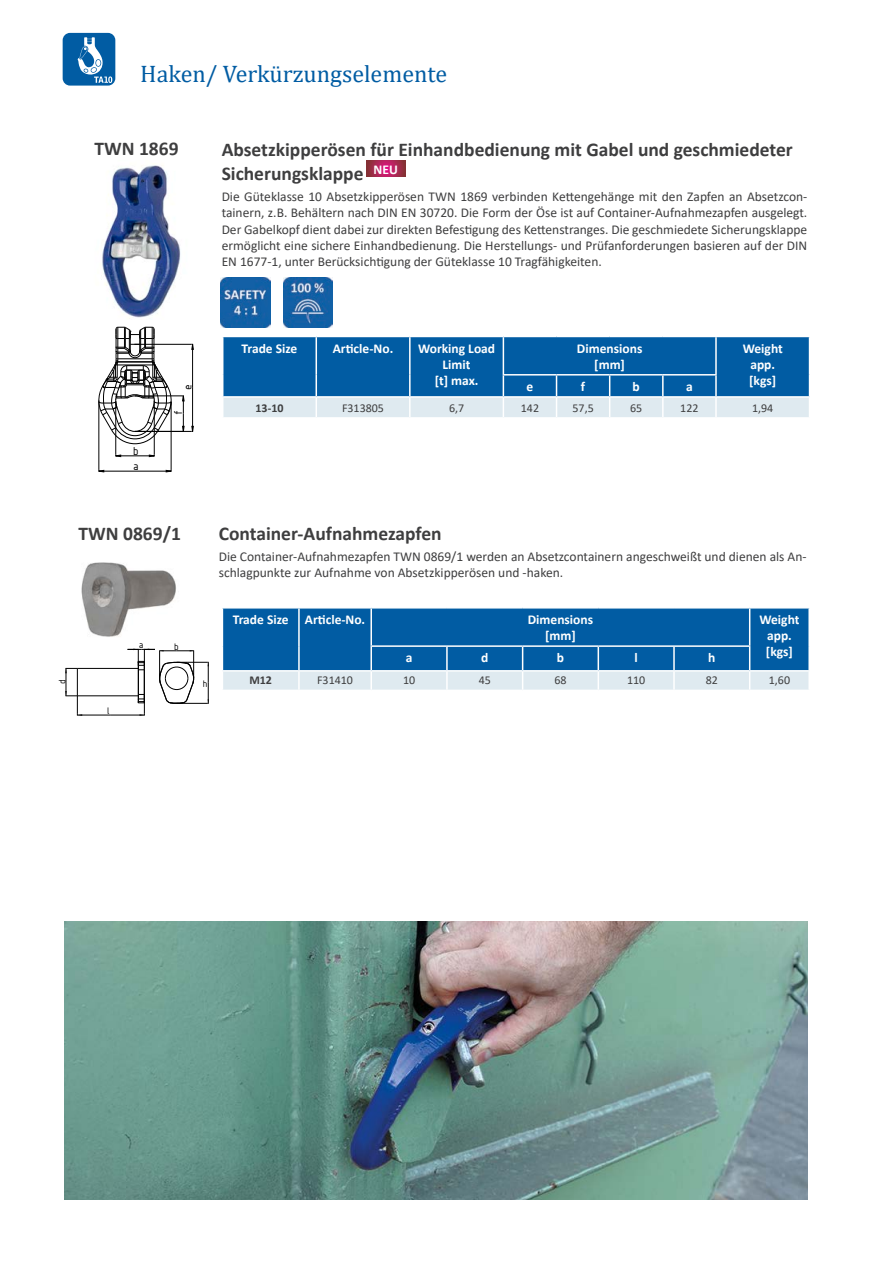
<style>
.page{position:relative;width:893px;height:1263px;background:#fff}
.page>*{position:absolute;margin:0;border:0;box-sizing:border-box;transform-origin:0 0}
.Zwischenüberschrift{font:24px "Cambria";color:#015ca3}
.Artikelüberschrift{font:700 19.5px/23.4px "Calibri";color:#3e3e3f}
.TWN_Überschrift{font:700 19.5px "Calibri";color:#3e3e3f}
.Artikelbeschreibung{font:13.5px/16.2px "Calibri";color:#3e3e3f;text-align:justify}
.Tabellen_Kopfzeile{font:700 13.5px/16.2px "Calibri";color:#fff;text-align:center}
.NEU_Icon{font:700 13.5px "Calibri";color:#fff}
.t1{font:12.6px/15.3px "ISOCPEUR";color:#000}
.t2{font:12.15px "ISOCPEUR";color:#000}
.Tabelleninhalt{font:12px "Calibri";color:#3e3e3f}
.Tabelleninhalt-2{font:700 12px "Calibri";color:#3e3e3f}
.t3{font:10.35px "ISOCPEUR";color:#000}
</style>
<div class="page">
<img style="left:64px;top:921px;width:743px;height:278px">
<div style="left:63px;top:33px;width:52px;height:53px;background:#015ca3;border-radius:7px"></div>
<svg style="left:77px;top:37px;width:35px;height:46px"></svg>
<svg style="left:222px;top:336px;width:588px;height:81px;background:#4386ba"></svg>
<svg style="left:222px;top:608px;width:588px;height:82px;background:#4386ba"></svg>
<svg style="left:366px;top:160px;width:39px;height:17px"></svg>
<img style="left:102px;top:165px;width:79px;height:154px">
<img style="left:81px;top:562px;width:95px;height:75px">
<img style="left:221px;top:278px;width:49px;height:49px">
<img style="left:283px;top:278px;width:50px;height:49px">
<hr style="left:134px;top:344px;width:57px;height:1px;background:#000">
<svg style="left:191px;top:344px;width:3px;height:6px"></svg>
<hr style="left:135px;top:431px;width:56px;height:1px;background:#000">
<svg style="left:191px;top:426px;width:3px;height:6px"></svg>
<hr style="left:192px;top:344px;width:1px;height:44px;background:#000">
<hr style="left:192px;top:388px;width:1px;height:43px;background:#000">
<hr style="left:135px;top:396px;width:47px;height:1px;background:#000">
<svg style="left:182px;top:395px;width:3px;height:37px"></svg>
<hr style="left:154px;top:400px;width:1px;height:55px;background:#000">
<hr style="left:116px;top:401px;width:1px;height:54px;background:#000">
<svg style="left:115px;top:454px;width:40px;height:3px"></svg>
<hr style="left:99px;top:400px;width:1px;height:70px;background:#000">
<svg style="left:98px;top:470px;width:7px;height:3px"></svg>
<hr style="left:171px;top:402px;width:1px;height:68px;background:#000">
<svg style="left:165px;top:470px;width:7px;height:3px"></svg>
<hr style="left:99px;top:471px;width:36px;height:1px;background:#000">
<hr style="left:135px;top:471px;width:36px;height:1px;background:#000">
<svg style="left:99px;top:327px;width:73px;height:117px"></svg>
<hr style="left:77px;top:695px;width:61px;height:1px;background:#000">
<hr style="left:77px;top:668px;width:61px;height:1px;background:#000">
<hr style="left:77px;top:715px;width:34px;height:1px;background:#000">
<hr style="left:111px;top:715px;width:33px;height:1px;background:#000">
<svg style="left:65px;top:668px;width:17px;height:48px"></svg>
<hr style="left:177px;top:662px;width:30px;height:1px;background:#000">
<hr style="left:177px;top:703px;width:30px;height:1px;background:#000">
<svg style="left:207px;top:662px;width:2px;height:42px"></svg>
<svg style="left:128px;top:649px;width:66px;height:67px"></svg>
<p class="Zwischenüberschrift" style="left:140px;top:59px;width:308px">Haken/ Verkürzungselemente</p>
<p class="TWN_Überschrift" style="left:94px;top:135px;width:86px">TWN 1869</p>
<p class="Artikelüberschrift" style="left:222px;top:138px;width:573px">Absetzkipperösen für Einhandbedienung mit Gabel und geschmiedeter<br>Sicherungsklappe</p>
<p class="Artikelbeschreibung" style="left:222px;top:188px;width:587px">Die Güteklasse 10 Absetzkipperösen TWN 1869 verbinden Kettengehänge mit den Zapfen an Absetzcon&shy;tainern, z.B. Behältern nach DIN EN 30720. Die Form der Öse ist auf Container-Aufnahmezapfen ausgelegt.<br>Der Gabelkopf dient dabei zur direkten Befestigung des Kettenstranges. Die geschmiedete Sicherungsklappe ermöglicht eine sichere Einhandbedienung. Die Herstellungs- und Prüfanforderungen basieren auf der DIN EN 1677-1, unter Berücksichtigung der Güteklasse 10 Tragfähigkeiten.</p>
<p class="NEU_Icon" style="left:374px;top:160px;width:26px">NEU</p>
<p class="t1" style="left:133px;top:442px;width:7px">b a</p>
<p class="t2" style="left:180px;top:390px;width:7px;rotate:-90deg">e</p>
<p class="t2" style="left:170px;top:415px;width:6px;rotate:-90deg">f</p>
<p class="Tabellen_Kopfzeile" style="left:242px;top:340px;width:57px">Trade Size</p>
<p class="Tabellen_Kopfzeile" style="left:333px;top:340px;width:62px">Article-No.</p>
<p class="Tabellen_Kopfzeile" style="left:418px;top:340px;width:79px">Working Load<br>Limit</p>
<p class="Tabellen_Kopfzeile" style="left:435px;top:372px;width:45px">[t] max.</p>
<p class="Tabellen_Kopfzeile" style="left:577px;top:340px;width:67px">Dimensions</p>
<p class="Tabellen_Kopfzeile" style="left:594px;top:356px;width:32px">[mm]</p>
<p class="Tabellen_Kopfzeile" style="left:527px;top:378px;width:8px">e</p>
<p class="Tabellen_Kopfzeile" style="left:581px;top:378px;width:6px">f</p>
<p class="Tabellen_Kopfzeile" style="left:633px;top:378px;width:9px">b</p>
<p class="Tabellen_Kopfzeile" style="left:686px;top:378px;width:8px">a</p>
<p class="Tabellen_Kopfzeile" style="left:743px;top:340px;width:42px">Weight</p>
<p class="Tabellen_Kopfzeile" style="left:750px;top:356px;width:26px">app.</p>
<p class="Tabellen_Kopfzeile" style="left:749px;top:372px;width:29px">[kgs]</p>
<p class="Tabelleninhalt-2" style="left:255px;top:399px;width:30px">13-10</p>
<p class="Tabelleninhalt" style="left:342px;top:400px;width:44px">F313805</p>
<p class="Tabelleninhalt" style="left:449px;top:400px;width:17px">6,7</p>
<p class="Tabelleninhalt" style="left:521px;top:400px;width:20px">142</p>
<p class="Tabelleninhalt" style="left:572px;top:400px;width:23px">57,5</p>
<p class="Tabelleninhalt" style="left:630px;top:400px;width:14px">65</p>
<p class="Tabelleninhalt" style="left:680px;top:400px;width:20px">122</p>
<p class="Tabelleninhalt" style="left:752px;top:400px;width:23px">1,94</p>
<p class="TWN_Überschrift" style="left:79px;top:520px;width:104px">TWN 0869/1</p>
<p class="t3" style="left:56px;top:684px;width:6px;rotate:-90deg">d</p>
<p class="t3" style="left:107px;top:704px;width:4px">l</p>
<p class="t3" style="left:139px;top:638px;width:6px">a</p>
<p class="t3" style="left:174px;top:640px;width:6px">b</p>
<p class="Artikelüberschrift" style="left:219px;top:521px;width:224px">Container-Aufnahmezapfen</p>
<p class="Artikelbeschreibung" style="left:219px;top:548px;width:589px">Die Container-Aufnahmezapfen TWN 0869/1 werden an Absetzcontainern angeschweißt und dienen als An&shy;schlagpunkte zur Aufnahme von Absetzkipperösen und -haken.</p>
<p class="t3" style="left:203px;top:677px;width:6px">h</p>
<p class="Tabellen_Kopfzeile" style="left:233px;top:611px;width:57px">Trade Size</p>
<p class="Tabellen_Kopfzeile" style="left:305px;top:611px;width:62px">Article-No.</p>
<p class="Tabellen_Kopfzeile" style="left:528px;top:611px;width:67px">Dimensions</p>
<p class="Tabellen_Kopfzeile" style="left:545px;top:627px;width:32px">[mm]</p>
<p class="Tabellen_Kopfzeile" style="left:406px;top:649px;width:8px">a</p>
<p class="Tabellen_Kopfzeile" style="left:481px;top:649px;width:9px">d</p>
<p class="Tabellen_Kopfzeile" style="left:557px;top:649px;width:9px">b</p>
<p class="Tabellen_Kopfzeile" style="left:634px;top:649px;width:5px">l</p>
<p class="Tabellen_Kopfzeile" style="left:708px;top:649px;width:9px">h</p>
<p class="Tabellen_Kopfzeile" style="left:759px;top:611px;width:42px">Weight</p>
<p class="Tabellen_Kopfzeile" style="left:767px;top:627px;width:26px">app.</p>
<p class="Tabellen_Kopfzeile" style="left:766px;top:643px;width:29px">[kgs]</p>
<p class="Tabelleninhalt-2" style="left:249px;top:672px;width:24px">M12</p>
<p class="Tabelleninhalt" style="left:317px;top:672px;width:37px">F31410</p>
<p class="Tabelleninhalt" style="left:403px;top:672px;width:14px">10</p>
<p class="Tabelleninhalt" style="left:479px;top:672px;width:14px">45</p>
<p class="Tabelleninhalt" style="left:554px;top:672px;width:14px">68</p>
<p class="Tabelleninhalt" style="left:627px;top:672px;width:20px">110</p>
<p class="Tabelleninhalt" style="left:706px;top:672px;width:14px">82</p>
<p class="Tabelleninhalt" style="left:769px;top:672px;width:23px">1,60</p>
</div>
